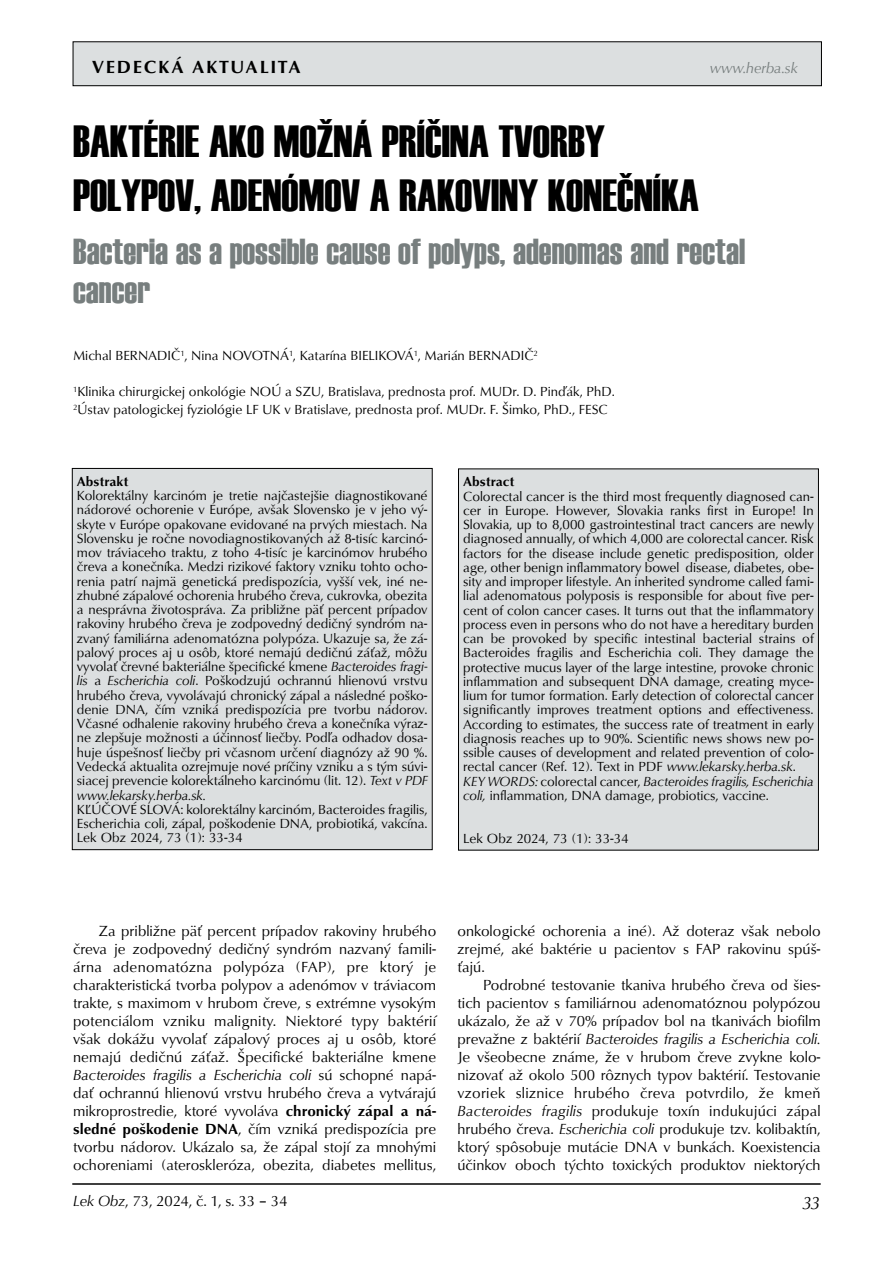
<style>
.page{position:relative;width:893px;height:1263px;background:#fff}
.page>*{position:absolute;margin:0;border:0;box-sizing:border-box;transform-origin:0 0}
.t1{font:45px/54px "Haettenschweiler";color:#000}
.t2{font:36px/39px "Haettenschweiler";color:#777e7e}
.t3{font:700 18px "URW Classico TEE";letter-spacing:.1em;color:#000}
.t4{font:italic 18px "URW Classico TEE";color:#000}
.t5{font:15px/18px "URW Classico TEE";color:#000;text-align:justify}
.t6{font:italic 15px "URW Classico TEE";color:#777e7e}
.t7{font:13.5px/14.2px "URW Classico TEE";color:#000;text-align:justify}
.t8{font:700 13.5px "URW Classico TEE";color:#000}
.s1{font-style:italic}
.s2{font-weight:700}
</style>
<div class="page">
<div style="left:73px;top:42px;width:748px;height:44px;background:#dcdfe0"></div>
<div style="left:73px;top:41px;width:749px;height:45px;border:1px solid #000"></div>
<hr style="left:72px;top:1183px;width:749px;height:2px;background:#000">
<div style="left:72px;top:468px;width:360px;height:382px;background:#dcdfe0"></div>
<div style="left:72px;top:468px;width:361px;height:382px;border:1px solid #000"></div>
<div style="left:458px;top:469px;width:360px;height:381px;background:#dcdfe0"></div>
<div style="left:458px;top:468px;width:361px;height:382px;border:1px solid #000"></div>
<h3 class="t3" style="left:92px;top:56px;width:210px">Vedecká aktualita</h3>
<p class="t6" style="left:710px;top:59px;width:90px">www.herba.sk</p>
<h1 class="t1" style="left:73px;top:115px;width:627px">Baktérie ako možná príčina tvorby polypov, adenómov a rakoviny konečníka</h1>
<h2 class="t2" style="left:73px;top:232px;width:674px">Bacteria as a possible cause of polyps, adenomas and rectal cancer</h2>
<p class="t7" style="left:73px;top:349px;width:466px">Michal BERNADIČ<sup>1</sup>, Nina NOVOTNÁ<sup>1</sup>, Katarína BIELIKOVÁ<sup>1</sup>, Marián BERNADIČ<sup>2</sup></p>
<p class="t7" style="left:73px;top:383px;width:543px;line-height:18px"><sup>1</sup>Klinika chirurgickej onkológie NOÚ a SZU, Bratislava, prednosta prof. MUDr. D. Pinďák, PhD.<br><sup>2</sup>Ústav patologickej fyziológie LF UK v Bratislave, prednosta prof. MUDr. F. Šimko, PhD., FESC</p>
<p class="t8" style="left:77px;top:473px;width:53px">Abstrakt</p>
<p class="t7" style="left:77px;top:489px;width:352px">Kolorektálny karcinóm je tretie najčastejšie diagnostikované nádorové ochorenie v Európe, avšak Slovensko je v jeho vý&shy;skyte v Európe opakovane evidované na prvých miestach. Na Slovensku je ročne novodiagnostikovaných až 8-tisíc karcinó&shy;mov tráviaceho traktu, z toho 4-tisíc je karcinómov hrubého čreva a konečníka. Medzi rizikové faktory vzniku tohto ocho&shy;renia patrí najmä genetická predispozícia, vyšší vek, iné ne&shy;zhubné zápalové ochorenia hrubého čreva, cukrovka, obezita a nesprávna životospráva. Za približne päť percent prípadov rakoviny hrubého čreva je zodpovedný dedičný syndróm na&shy;zvaný familiárna adenomatózna polypóza. Ukazuje sa, že zá&shy;palový proces aj u osôb, ktoré nemajú dedičnú záťaž, môžu vyvolať črevné bakteriálne špecifické kmene <span class="s1">Bacteroides fragi&shy;lis</span> a <span class="s1">Escherichia coli</span>. Poškodzujú ochrannú hlienovú vrstvu hrubého čreva, vyvolávajú chronický zápal a následné poško&shy;denie DNA, čím vzniká predispozícia pre tvorbu nádorov.<br>Včasné odhalenie rakoviny hrubého čreva a konečníka výraz&shy;ne zlepšuje možnosti a účinnosť liečby. Podľa odhadov dosa&shy;huje úspešnosť liečby pri včasnom určení diagnózy až 90 %.<br>Vedecká aktualita ozrejmuje nové príčiny vzniku a s tým súvi&shy;siacej prevencie kolorektálneho karcinómu (lit. 12). <span class="s1">Text v PDF www.lekarsky.herba.sk.</span></p>
<p class="t7" style="left:77px;top:802px;width:352px">KĽÚČOVÉ SLOVÁ: kolorektálny karcinóm, Bacteroides fragilis, Escherichia coli, zápal, poškodenie DNA, probiotiká, vakcína.<br>Lek Obz 2024, 73 (1): 33-34</p>
<p class="t8" style="left:463px;top:473px;width:53px">Abstract</p>
<p class="t7" style="left:463px;top:489px;width:352px;text-align:left">Colorectal cancer is the third most frequently diagnosed can&shy;cer in Europe. However, Slovakia ranks first in Europe! In Slovakia, up to 8,000 gastrointestinal tract cancers are newly diagnosed annually, of which 4,000 are colorectal cancer. Risk factors for the disease include genetic predisposition, older age, other benign inflammatory bowel disease, diabetes, obe&shy;sity and improper lifestyle. An inherited syndrome called fami&shy;lial adenomatous polyposis is responsible for about five per&shy;cent of colon cancer cases. It turns out that the inflammatory process even in persons who do not have a hereditary burden can be provoked by specific intestinal bacterial strains of Bacteroides fragilis and Escherichia coli. They damage the protective mucus layer of the large intestine, provoke chronic inflammation and subsequent DNA damage, creating myce&shy;lium for tumor formation. Early detection of colorectal cancer significantly improves treatment options and effectiveness.<br>According to estimates, the success rate of treatment in early diagnosis reaches up to 90%. Scientific news shows new po&shy;ssible causes of development and related prevention of colo&shy;rectal cancer (Ref. 12). Text in PDF <span class="s1">www.lekarsky.herba.sk</span>.<br><span class="s1">KEY WORDS:</span> colorectal cancer, <span class="s1">Bacteroides fragilis, Escherichia coli,</span> inflammation, DNA damage, probiotics, vaccine.</p>
<p class="t7" style="left:463px;top:831px;width:167px">Lek Obz 2024, 73 (1): 33-34</p>
<p class="t5" style="left:73px;top:922px;width:365px;text-indent:26px">Za približne päť percent prípadov rakoviny hrubého čreva je zodpovedný dedičný syndróm nazvaný famili&shy;árna adenomatózna polypóza (FAP), pre ktorý je charakteristická tvorba polypov a adenómov v tráviacom trakte, s maximom v hrubom čreve, s extrémne vysokým potenciálom vzniku malignity. Niektoré typy baktérií však dokážu vyvolať zápalový proces aj u osôb, ktoré nemajú dedičnú záťaž. Špecifické bakteriálne kmene <span class="s1">Bacteroides fragilis a Escherichia coli</span> sú schopné napá&shy;dať ochrannú hlienovú vrstvu hrubého čreva a vytvárajú mikroprostredie, ktoré vyvoláva <span class="s2">chronický zápal a ná&shy;sledné poškodenie DNA</span>, čím vzniká predispozícia pre tvorbu nádorov. Ukázalo sa, že zápal stojí za mnohými ochoreniami (ateroskleróza, obezita, diabetes mellitus,</p>
<p class="t5" style="left:457px;top:922px;width:365px">onkologické ochorenia a iné). Až doteraz však nebolo zrejmé, aké baktérie u pacientov s FAP rakovinu spúš&shy;ťajú.</p>
<p class="t5" style="left:457px;top:976px;width:365px;text-indent:26px">Podrobné testovanie tkaniva hrubého čreva od šies&shy;tich pacientov s familiárnou adenomatóznou polypózou ukázalo, že až v 70% prípadov bol na tkanivách biofilm prevažne z baktérií <span class="s1">Bacteroides fragilis a Escherichia coli.<br></span>Je všeobecne známe, že v hrubom čreve zvykne kolo&shy;nizovať až okolo 500 rôznych typov baktérií. Testovanie vzoriek sliznice hrubého čreva potvrdilo, že kmeň <span class="s1">Bacteroides fragilis</span> produkuje toxín indukujúci zápal hrubého čreva. <span class="s1">Escherichia coli</span> produkuje tzv. kolibaktín, ktorý spôsobuje mutácie DNA v bunkách. Koexistencia účinkov oboch týchto toxických produktov niektorých</p>
<p class="t5" style="left:73px;top:1192px;width:216px"><span class="s1">Lek Obz</span>, 73, 2024, č. 1, s. 33 – 34</p>
<h3 class="t4" style="left:803px;top:1191px;width:19px">33</h3>
</div>
